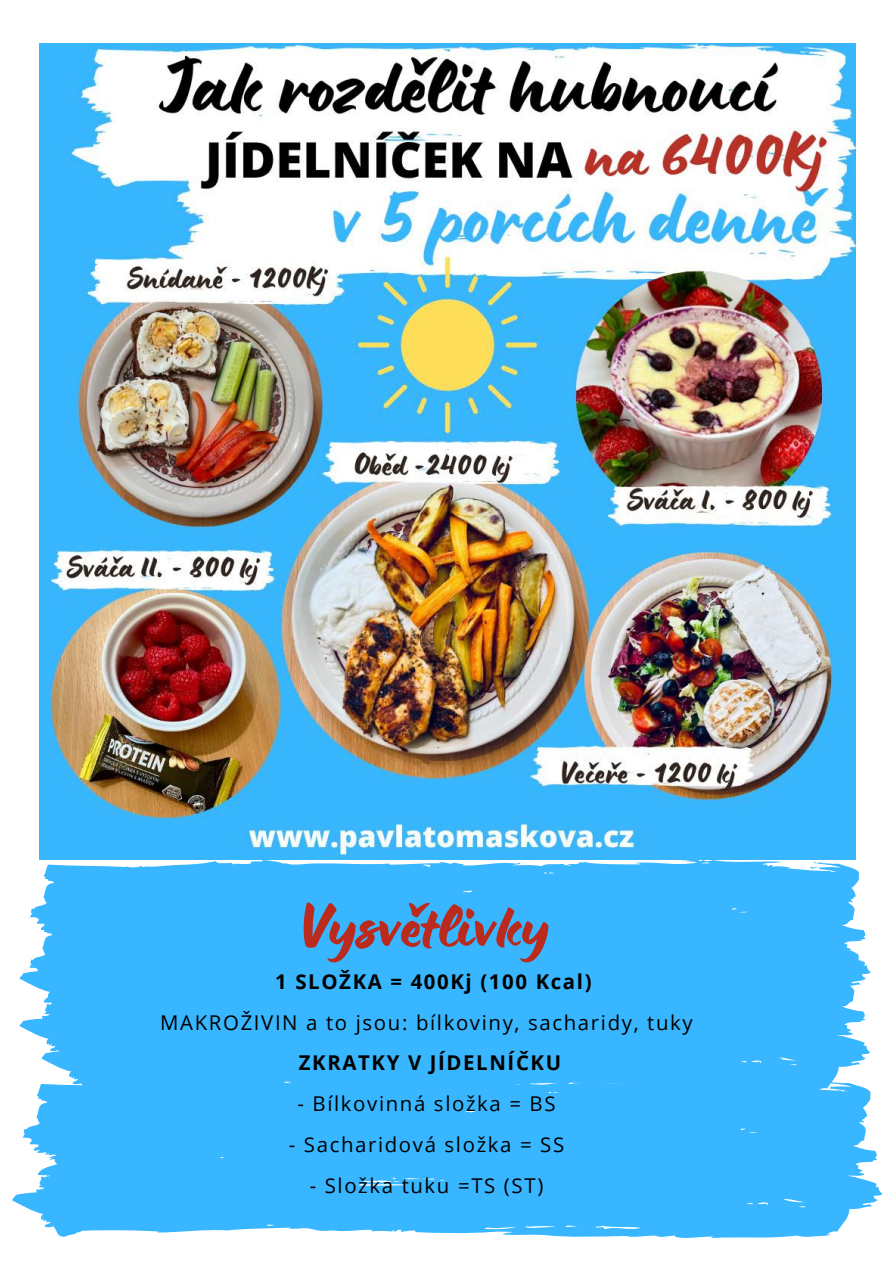
<style>
.page{position:relative;width:894px;height:1264px;background:#fff}
.page>*{position:absolute;margin:0;border:0;box-sizing:border-box;transform-origin:0 0}
.t1{font:70.65px "Lumios Brush";color:#bb2b1d}
.t2{font:20.4px "Open Sans";letter-spacing:.08em;color:#000}
.t3{font:700 20.4px "Open Sans";letter-spacing:.08em;color:#000}
</style>
<div class="page">
<svg style="left:31px;top:858px;width:839px;height:116px;background:#4fbefe"></svg>
<img style="left:39px;top:44px;width:815px;height:815px">
<svg style="left:48px;top:941px;width:821px;height:136px;background:#4fbeff"></svg>
<svg style="left:12px;top:1077px;width:869px;height:161px;background:#48bcff"></svg>
<div style="left:20px;top:912px;width:810px;height:150px;background:#38b6ff"></div>
<p class="t1" style="left:299px;top:901px;width:253px">Vysvětlivky</p>
<p class="t3" style="left:275px;top:967px;width:318px">1 SLOŽKA = 400Kj (100 Kcal)</p>
<p class="t2" style="left:160px;top:1007px;width:534px">MAKROŽIVIN a to jsou: bílkoviny, sacharidy, tuky</p>
<p class="t3" style="left:299px;top:1048px;width:264px">ZKRATKY V JÍDELNÍČKU</p>
<p class="t2" style="left:297px;top:1089px;width:260px">- Bílkovinná složka = BS</p>
<p class="t2" style="left:289px;top:1130px;width:277px">- Sacharidová složka = SS</p>
<p class="t2" style="left:309px;top:1171px;width:235px">- Složka tuku =TS (ST)</p>
</div>
